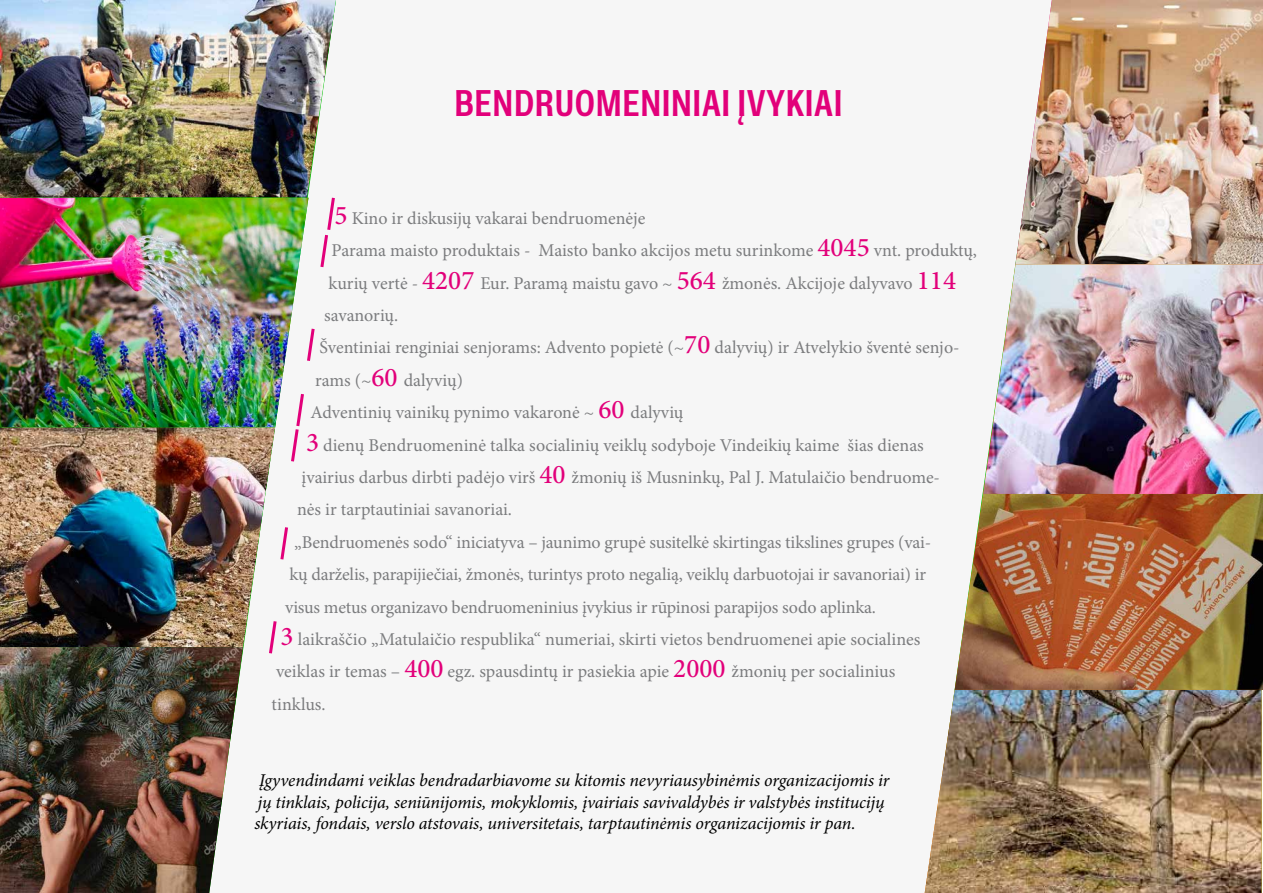
<style>
.page{position:relative;width:1263px;height:893px;background:#fff}
.page>*{position:absolute;margin:0;border:0;box-sizing:border-box;transform-origin:0 0}
.t1{font:500 36px "Rude Condensed";color:#e2007a}
.t2{font:18px "Minion Pro";letter-spacing:-.005em;color:#7b7c7e}
.t3{font:italic 18px/21.6px "Minion Pro";letter-spacing:-.01em;color:#000}
.s1{font-weight:500;font-size:27px;color:#e2007a}
</style>
<div class="page">
<div style="left:0;top:0;width:1261px;height:893px;background:#f6f6f6"></div>
<svg style="left:320px;top:198px;width:15px;height:70px"></svg>
<svg style="left:308px;top:328px;width:7px;height:33px"></svg>
<svg style="left:291px;top:429px;width:8px;height:33px"></svg>
<svg style="left:280px;top:527px;width:8px;height:33px"></svg>
<svg style="left:269px;top:621px;width:8px;height:33px"></svg>
<img style="left:0;top:0;width:336px;height:198px">
<img style="left:0;top:198px;width:308px;height:229px">
<img style="left:0;top:427px;width:275px;height:220px">
<img style="left:0;top:647px;width:243px;height:246px">
<img style="left:1015px;top:0;width:248px;height:264px">
<img style="left:983px;top:264px;width:280px;height:230px">
<img style="left:955px;top:494px;width:308px;height:196px">
<img style="left:925px;top:690px;width:336px;height:203px">
<h1 class="t1" style="left:455px;top:81px;width:40px">BENDRUOMENINIAI</h1>
<h1 class="t1" style="left:738px;top:81px;width:26px">ĮVYKIAI</h1>
<p class="t2" style="left:335px;top:206px;width:312px"><span class="s1">5</span> Kino ir diskusijų vakarai bendruomenėje</p>
<p class="t2" style="left:332px;top:238px;width:647px">Parama maisto produktais - Maisto banko akcijos metu surinkome <span class="s1">4045</span> vnt. produktų,</p>
<p class="t2" style="left:329px;top:271px;width:629px">kurių vertė - <span class="s1">4207</span> Eur. Paramą maistu gavo ~ <span class="s1">564</span> žmonės. Akcijoje dalyvavo <span class="s1">114</span></p>
<p class="t2" style="left:324px;top:303px;width:76px">savanorių.</p>
<p class="t2" style="left:320px;top:336px;width:641px">Šventiniai renginiai senjorams: Advento popietė (~<span class="s1">70</span> dalyvių) ir Atvelykio šventė senjo-</p>
<p class="t2" style="left:315px;top:368px;width:149px">rams (~<span class="s1">60</span> dalyvių)</p>
<p class="t2" style="left:311px;top:400px;width:374px">Adventinių vainikų pynimo vakaronė ~ <span class="s1">60</span> dalyvių</p>
<p class="t2" style="left:306px;top:433px;width:619px"><span class="s1">3</span> dienų Bendruomeninė talka socialinių veiklų sodyboje Vindeikių kaime šias dienas</p>
<p class="t2" style="left:302px;top:465px;width:640px">įvairius darbus dirbti padėjo virš <span class="s1">40</span> žmonių iš Musninkų, Pal J. Matulaičio bendruome-</p>
<p class="t2" style="left:297px;top:498px;width:216px">nės ir tarptautiniai savanoriai.</p>
<p class="t2" style="left:294px;top:530px;width:638px">„Bendruomenės sodo“ iniciatyva – jaunimo grupė susitelkė skirtingas tikslines grupes (vai-</p>
<p class="t2" style="left:290px;top:562px;width:638px">kų darželis, parapijiečiai, žmonės, turintys proto negalią, veiklų darbuotojai ir savanoriai) ir</p>
<p class="t2" style="left:285px;top:595px;width:592px">visus metus organizavo bendruomeninius įvykius ir rūpinosi parapijos sodo aplinka.</p>
<p class="t2" style="left:281px;top:627px;width:641px"><span class="s1">3</span> laikraščio „Matulaičio respublika“ numeriai, skirti vietos bendruomenei apie socialines</p>
<p class="t2" style="left:276px;top:660px;width:621px">veiklas ir temas – <span class="s1">400</span> egz. spausdintų ir pasiekia apie <span class="s1">2000</span> žmonių per socialinius</p>
<p class="t2" style="left:272px;top:692px;width:55px">tinklus.</p>
<p class="t3" style="left:255px;top:769px;width:636px">Įgyvendindami veiklas bendradarbiavome su kitomis nevyriausybinėmis organizacijomis ir jų tinklais, policija, seniūnijomis, mokyklomis, įvairiais savivaldybės ir valstybės institucijų skyriais, fondais, verslo atstovais, universitetais, tarptautinėmis organizacijomis ir pan.</p>
</div>
